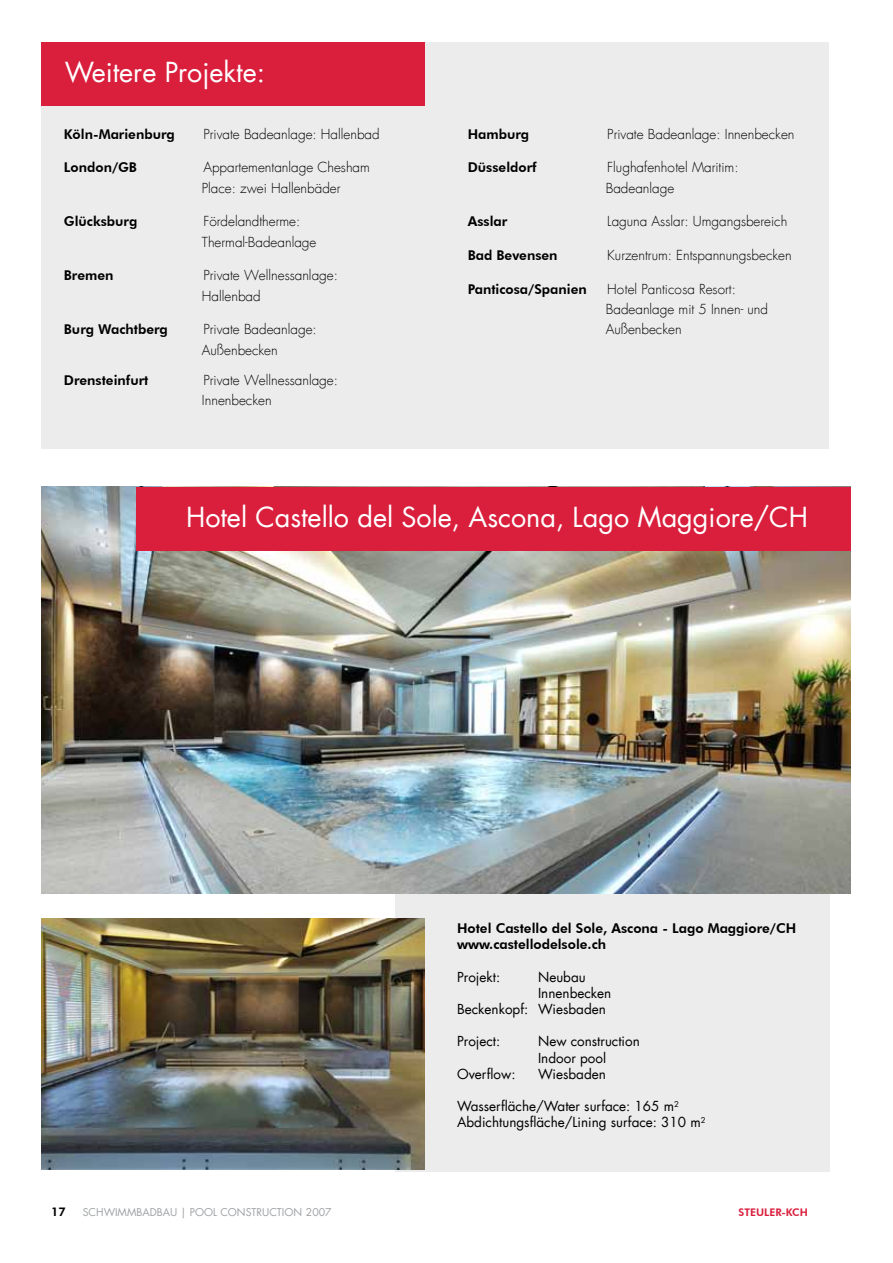
<style>
.page{position:relative;width:893px;height:1263px;background:#fff}
.page>*{position:absolute;margin:0;border:0;box-sizing:border-box;transform-origin:0 0}
.t1{font:27px "Futura LT";color:#fff}
.t2{font:300 13.5px/20.2px "Futura LT";color:#000}
.t3{font:800 13.5px/16.2px "Futura BT";color:#000}
.t4{font:13.5px/16.2px "Futura LT";color:#000}
.t5{font:800 12px "Futura BT";color:#000}
.t6{font:10.5px "Futura LT";color:#9fa1a4}
.t7{font:800 10.5px "Futura BT";color:#da1f3d}
</style>
<div class="page">
<div style="left:395px;top:600px;width:434px;height:571px;background:#ececed"></div>
<div style="left:42px;top:43px;width:787px;height:406px;background:#ececed"></div>
<div style="left:42px;top:43px;width:383px;height:63px;background:#da1f3d"></div>
<img style="left:42px;top:487px;width:808px;height:406px">
<div style="left:136px;top:487px;width:714px;height:64px;background:#da1f3d"></div>
<img style="left:42px;top:918px;width:382px;height:251px">
<h1 class="t1" style="left:65px;top:55px;width:202px">Weitere Projekte:</h1>
<p class="t3" style="left:64px;top:126px;width:112px">Köln-Marienburg</p>
<p class="t2" style="left:203px;top:124px;width:178px">Private Badeanlage: Hallenbad</p>
<p class="t3" style="left:64px;top:159px;width:75px">London/GB</p>
<p class="t2" style="left:202px;top:158px;width:170px">Appartementanlage Chesham<br>Place: zwei Hallenbäder</p>
<p class="t3" style="left:64px;top:213px;width:75px">Glücksburg</p>
<p class="t2" style="left:202px;top:212px;width:116px">Fördelandtherme:<br>Thermal-Badeanlage</p>
<p class="t3" style="left:64px;top:267px;width:51px">Bremen</p>
<p class="t2" style="left:202px;top:266px;width:138px">Private Wellnessanlage:<br>Hallenbad</p>
<p class="t3" style="left:64px;top:321px;width:106px">Burg Wachtberg</p>
<p class="t2" style="left:202px;top:320px;width:116px">Private Badeanlage:<br>Außenbecken</p>
<p class="t3" style="left:64px;top:372px;width:86px">Drensteinfurt</p>
<p class="t2" style="left:202px;top:371px;width:138px">Private Wellnessanlage:<br>Innenbecken</p>
<p class="t3" style="left:468px;top:126px;width:63px">Hamburg</p>
<p class="t2" style="left:607px;top:124px;width:189px">Private Badeanlage: Innenbecken</p>
<p class="t3" style="left:468px;top:159px;width:70px">Düsseldorf</p>
<p class="t2" style="left:606px;top:158px;width:134px">Flughafenhotel Maritim:<br>Badeanlage</p>
<p class="t3" style="left:468px;top:213px;width:41px">Asslar</p>
<p class="t2" style="left:607px;top:212px;width:182px">Laguna Asslar: Umgangsbereich</p>
<p class="t3" style="left:468px;top:247px;width:91px">Bad Bevensen</p>
<p class="t2" style="left:607px;top:246px;width:186px">Kurzentrum: Entspannungsbecken</p>
<p class="t3" style="left:468px;top:281px;width:120px">Panticosa/Spanien</p>
<p class="t2" style="left:606px;top:279px;width:164px">Hotel Panticosa Resort:<br>Badeanlage mit 5 Innen- und<br>Außenbecken</p>
<h1 class="t1" style="left:186px;top:500px;width:623px">Hotel Castello del Sole, Ascona, Lago Maggiore/CH</h1>
<p class="t3" style="left:457px;top:920px;width:341px">Hotel Castello del Sole, Ascona - Lago Maggiore/CH www.castellodelsole.ch</p>
<p class="t4" style="left:457px;top:969px;width:45px">Projekt:</p>
<p class="t4" style="left:538px;top:969px;width:49px">Neubau</p>
<p class="t4" style="left:538px;top:985px;width:75px">Innenbecken</p>
<p class="t4" style="left:457px;top:1001px;width:150px">Beckenkopf: Wiesbaden</p>
<p class="t4" style="left:457px;top:1033px;width:45px">Project:</p>
<p class="t4" style="left:538px;top:1033px;width:103px">New construction<br>Indoor pool</p>
<p class="t4" style="left:457px;top:1066px;width:60px">Overflow:</p>
<p class="t4" style="left:538px;top:1066px;width:69px">Wiesbaden</p>
<p class="t4" style="left:457px;top:1098px;width:250px">Wasserfläche/Water surface: 165 m<sup>2<br></sup>Abdichtungsfläche/Lining surface: 310 m<sup>2</sup></p>
<p class="t5" style="left:51px;top:1205px;width:16px">17</p>
<p class="t6" style="left:83px;top:1206px;width:121px">SCHWIMMBADBAU | Pool</p>
<p class="t6" style="left:220px;top:1206px;width:17px">Cons</p>
<p class="t6" style="left:252px;top:1206px;width:13px">truc</p>
<p class="t6" style="left:277px;top:1206px;width:13px">tion</p>
<p class="t6" style="left:306px;top:1206px;width:27px">2007</p>
<p class="t7" style="left:738px;top:1206px;width:71px">STEULER-KCH</p>
</div>
